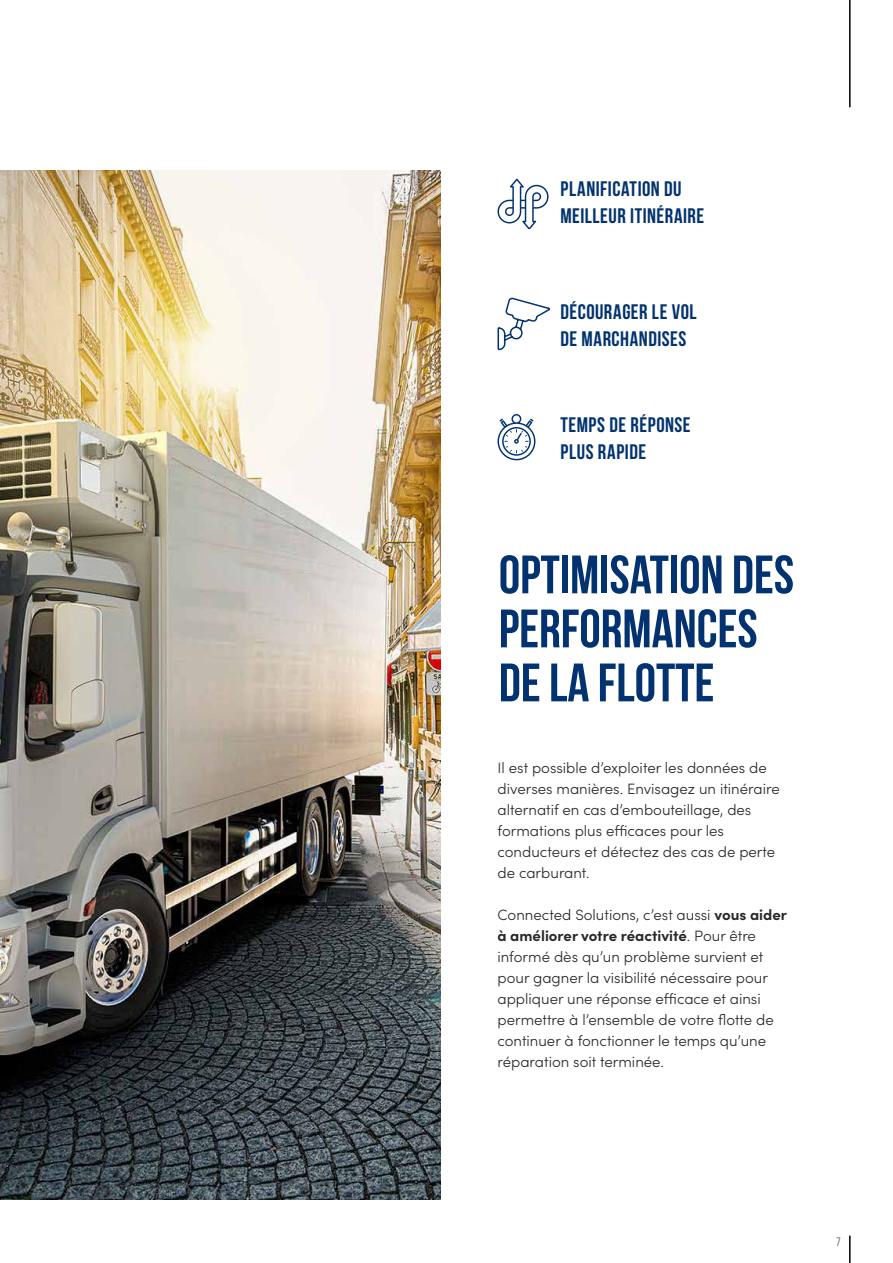
<style>
.page{position:relative;width:893px;height:1263px;background:#fff}
.page>*{position:absolute;margin:0;border:0;box-sizing:border-box;transform-origin:0 0}
.t1{font:700 54px/54px "Bebas Neue";color:#023370}
.t2{font:700 21px/27px "Bebas Neue";letter-spacing:.025em;color:#023370}
.t3{font:300 15px/21px "Sofia Pro";color:#292829}
.t4{font:12px "Bebas Neue";color:#292829}
.s1{font-weight:700}
</style>
<div class="page">
<hr style="left:849px;top:0;width:2px;height:107px;background:#000">
<hr style="left:849px;top:1236px;width:2px;height:27px;background:#000">
<img style="left:0;top:170px;width:441px;height:1029px">
<svg style="left:497px;top:179px;width:51px;height:49px"></svg>
<svg style="left:497px;top:297px;width:53px;height:54px"></svg>
<svg style="left:497px;top:414px;width:38px;height:46px"></svg>
<h2 class="t2" style="left:560px;top:175px;width:145px">PLANIFICATION DU<br>MEILLEUR ITINÉRAIRE</h2>
<h2 class="t2" style="left:560px;top:298px;width:138px">DÉCOURAGER LE VOL<br>DE MARCHANDISES</h2>
<h2 class="t2" style="left:560px;top:411px;width:132px">TEMPS DE RÉPONSE<br>PLUS RAPIDE</h2>
<h1 class="t1" style="left:499px;top:547px;width:297px">OPTIMISATION DES<br>PERFORMANCES<br>DE LA FLOTTE</h1>
<p class="t3" style="left:497px;top:756px;width:284px">Il est possible d’exploiter les données de diverses manières. Envisagez un itinéraire alternatif en cas d’embouteillage, des formations plus efficaces pour les conducteurs et détectez des cas de perte de carburant.</p>
<p class="t3" style="left:497px;top:903px;width:291px">Connected Solutions, c’est aussi <span class="s1">vous aider à améliorer votre réactivité</span>. Pour être informé dès qu’un problème survient et pour gagner la visibilité nécessaire pour appliquer une réponse efficace et ainsi permettre à l’ensemble de votre flotte de continuer à fonctionner le temps qu’une réparation soit terminée.</p>
<p class="t4" style="left:836px;top:1235px;width:6px">7</p>
</div>
